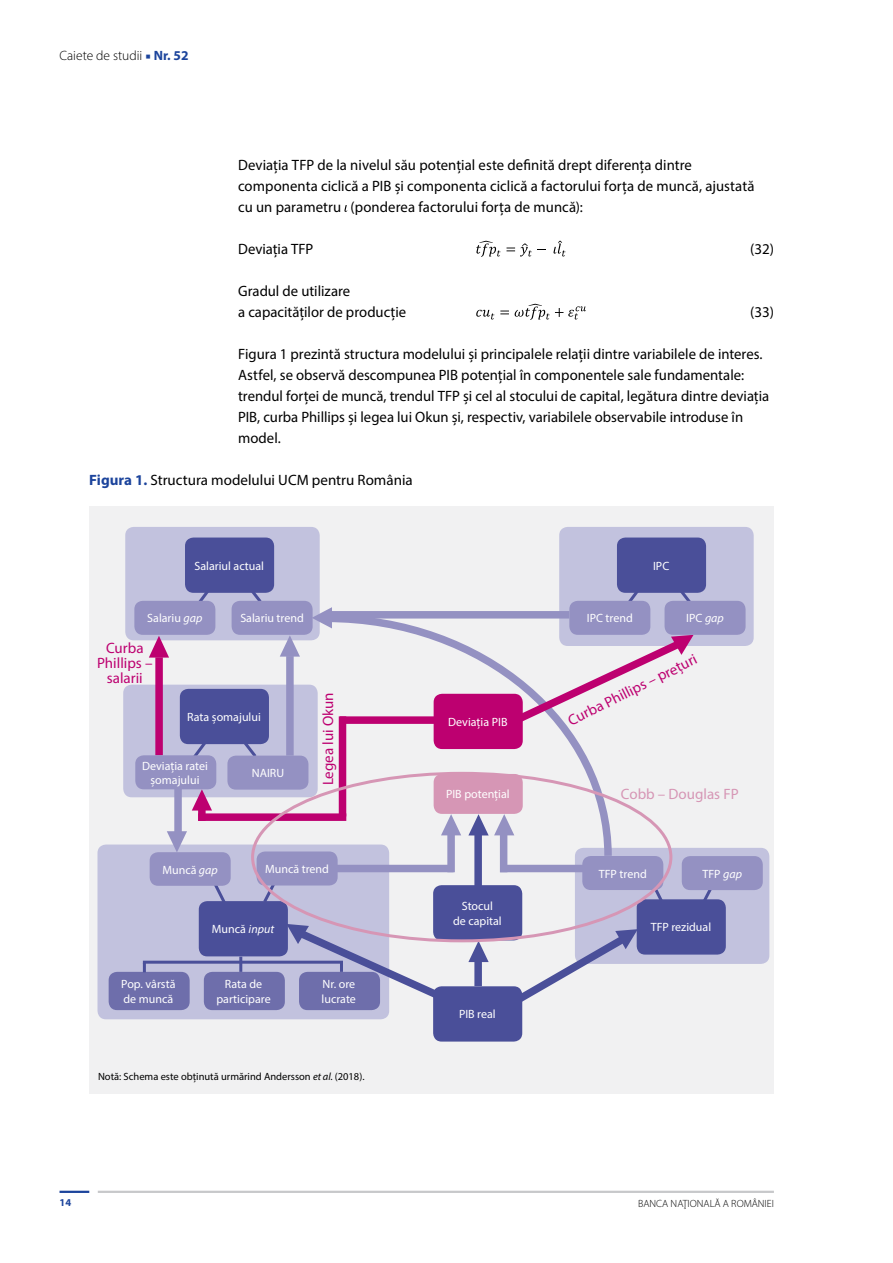
<style>
.page{position:relative;width:893px;height:1263px;background:#fff}
.page>*{position:absolute;margin:0;border:0;box-sizing:border-box;transform-origin:0 0}
.t1{font:15px/21px "Myriad Pro";color:#000}
.t2{font:15px/15px "Myriad Pro";color:#bd0070;text-align:center}
.t3{font:15px "Myriad Pro";color:#d696b5}
.t4{font:300 13.5px "Myriad Pro";color:#000}
.t5{font:12px/14.4px "Myriad Pro";color:#fff;text-align:center}
.t6{font:10.5px "Myriad Pro";color:#000}
.t7{font:300 10.5px "Myriad Pro";color:#000}
.t8{font:700 10.5px "Myriad Pro";color:#1c449c}
.s1{font-family:"Minion Pro";font-weight:700;color:#1c449c}
.s2{font-weight:700;color:#1c449c}
.s3{font-style:italic}
</style>
<div class="page">
<hr style="left:60px;top:1191px;width:29px;height:2px;background:#1c449c">
<hr style="left:98px;top:1191px;width:676px;height:2px;background:#c7c8ca">
<svg style="left:344px;top:205px;width:3px;height:7px"></svg>
<svg style="left:476px;top:241px;width:25px;height:16px"></svg>
<svg style="left:507px;top:243px;width:38px;height:14px"></svg>
<svg style="left:554px;top:241px;width:11px;height:15px"></svg>
<svg style="left:476px;top:310px;width:18px;height:9px"></svg>
<svg style="left:500px;top:304px;width:86px;height:16px"></svg>
<div style="left:89px;top:506px;width:685px;height:588px;background:#f1f1f2"></div>
<div style="left:97px;top:844px;width:292px;height:175px;background:#c2c2de;border-radius:9px"></div>
<svg style="left:214px;top:886px;width:11px;height:15px"></svg>
<svg style="left:261px;top:884px;width:17px;height:17px"></svg>
<div style="left:125px;top:527px;width:195px;height:113px;background:#c2c2de;border-radius:9px"></div>
<div style="left:185px;top:537px;width:89px;height:56px;background:#4a4f99;border-radius:9px"></div>
<div style="left:123px;top:685px;width:195px;height:112px;background:#c2c2de;border-radius:9px"></div>
<div style="left:180px;top:689px;width:89px;height:55px;background:#4a4f99;border-radius:9px"></div>
<div style="left:199px;top:901px;width:89px;height:55px;background:#4a4f99;border-radius:9px"></div>
<div style="left:109px;top:972px;width:81px;height:38px;background:#6e6eab;border-radius:9px"></div>
<div style="left:204px;top:972px;width:81px;height:38px;background:#6e6eab;border-radius:9px"></div>
<div style="left:299px;top:972px;width:81px;height:38px;background:#6e6eab;border-radius:9px"></div>
<div style="left:150px;top:852px;width:81px;height:34px;background:#9491c2;border-radius:9px"></div>
<div style="left:257px;top:851px;width:81px;height:34px;background:#9491c2;border-radius:9px"></div>
<div style="left:433px;top:986px;width:89px;height:55px;background:#4a4f99;border-radius:9px"></div>
<div style="left:433px;top:885px;width:89px;height:55px;background:#4a4f99;border-radius:9px"></div>
<div style="left:575px;top:848px;width:194px;height:116px;background:#c2c2de;border-radius:9px"></div>
<div style="left:637px;top:899px;width:89px;height:55px;background:#4a4f99;border-radius:9px"></div>
<div style="left:559px;top:527px;width:195px;height:119px;background:#c2c2de;border-radius:9px"></div>
<div style="left:617px;top:537px;width:89px;height:56px;background:#4a4f99;border-radius:9px"></div>
<svg style="left:319px;top:618px;width:297px;height:245px"></svg>
<div style="left:434px;top:694px;width:89px;height:55px;background:#bd0070;border-radius:9px"></div>
<div style="left:330px;top:611px;width:239px;height:7px;background:#9491c2"></div>
<div style="left:174px;top:786px;width:8px;height:50px;background:#9491c2"></div>
<div style="left:336px;top:865px;width:117px;height:7px;background:#9491c2"></div>
<div style="left:447px;top:829px;width:8px;height:43px;background:#9491c2"></div>
<div style="left:474px;top:834px;width:8px;height:52px;background:#4a4f99"></div>
<div style="left:500px;top:865px;width:87px;height:7px;background:#9491c2"></div>
<div style="left:500px;top:827px;width:7px;height:45px;background:#9491c2"></div>
<div style="left:474px;top:952px;width:8px;height:34px;background:#4a4f99"></div>
<div style="left:198px;top:813px;width:148px;height:8px;background:#bd0070"></div>
<div style="left:198px;top:801px;width:8px;height:20px;background:#bd0070"></div>
<div style="left:339px;top:716px;width:7px;height:100px;background:#bd0070"></div>
<div style="left:340px;top:716px;width:96px;height:8px;background:#bd0070"></div>
<svg style="left:500px;top:927px;width:138px;height:87px"></svg>
<svg style="left:468px;top:941px;width:21px;height:21px"></svg>
<svg style="left:441px;top:814px;width:20px;height:21px"></svg>
<svg style="left:468px;top:814px;width:46px;height:21px"></svg>
<div style="left:286px;top:656px;width:8px;height:100px;background:#9491c2"></div>
<svg style="left:280px;top:636px;width:20px;height:21px"></svg>
<div style="left:155px;top:657px;width:8px;height:98px;background:#bd0070"></div>
<svg style="left:149px;top:636px;width:20px;height:22px"></svg>
<svg style="left:167px;top:831px;width:20px;height:21px"></svg>
<svg style="left:192px;top:789px;width:20px;height:21px"></svg>
<svg style="left:313px;top:607px;width:19px;height:21px"></svg>
<svg style="left:509px;top:631px;width:185px;height:97px"></svg>
<svg style="left:195px;top:592px;width:20px;height:14px"></svg>
<svg style="left:625px;top:592px;width:19px;height:9px"></svg>
<svg style="left:190px;top:744px;width:20px;height:11px"></svg>
<svg style="left:241px;top:744px;width:18px;height:12px"></svg>
<svg style="left:246px;top:592px;width:19px;height:9px"></svg>
<svg style="left:675px;top:592px;width:19px;height:9px"></svg>
<div style="left:135px;top:755px;width:81px;height:34px;background:#9491c2;border-radius:9px"></div>
<div style="left:227px;top:756px;width:81px;height:34px;background:#9491c2;border-radius:9px"></div>
<hr style="left:239px;top:957px;width:3px;height:15px;background:#4a4f99">
<hr style="left:143px;top:961px;width:200px;height:3px;background:#4a4f99">
<svg style="left:284px;top:921px;width:166px;height:85px"></svg>
<svg style="left:143px;top:964px;width:3px;height:8px"></svg>
<div style="left:134px;top:601px;width:81px;height:34px;background:#9491c2;border-radius:9px"></div>
<div style="left:232px;top:601px;width:81px;height:34px;background:#9491c2;border-radius:9px"></div>
<div style="left:569px;top:601px;width:81px;height:34px;background:#9491c2;border-radius:9px"></div>
<div style="left:664px;top:601px;width:82px;height:34px;background:#9491c2;border-radius:9px"></div>
<svg style="left:648px;top:879px;width:19px;height:21px"></svg>
<svg style="left:699px;top:890px;width:18px;height:10px"></svg>
<div style="left:682px;top:856px;width:81px;height:34px;background:#9491c2;border-radius:9px"></div>
<div style="left:582px;top:856px;width:81px;height:34px;background:#9491c2;border-radius:9px"></div>
<p class="t4" style="left:60px;top:47px;width:130px">Caiete de studii <span class="s1">■</span> <span class="s2">Nr. 52</span></p>
<p class="t1" style="left:238px;top:154px;width:518px">Deviația TFP de la nivelul său potențial este definită drept diferența dintre componenta ciclică a PIB și componenta ciclică a factorului forța de muncă, ajustată cu un parametru (ponderea factorului forța de muncă):</p>
<p class="t1" style="left:238px;top:238px;width:77px">Deviația TFP</p>
<p class="t1" style="left:750px;top:238px;width:25px">(32)</p>
<p class="t1" style="left:238px;top:280px;width:170px">Gradul de utilizare<br>a capacităților de producție</p>
<p class="t1" style="left:750px;top:301px;width:25px">(33)</p>
<p class="t1" style="left:238px;top:343px;width:533px">Figura 1 prezintă structura modelului și principalele relații dintre variabilele de interes.<br>Astfel, se observă descompunea PIB potențial în componentele sale fundamentale: trendul forței de muncă, trendul TFP și cel al stocului de capital, legătura dintre deviația PIB, curba Phillips și legea lui Okun și, respectiv, variabilele observabile introduse în model.</p>
<p class="t1" style="left:89px;top:469px;width:325px"><span class="s2">Figura 1.</span> Structura modelului UCM pentru România</p>
<p class="t5" style="left:194px;top:558px;width:71px">Salariul actual</p>
<p class="t5" style="left:653px;top:558px;width:18px">IPC</p>
<p class="t5" style="left:147px;top:611px;width:57px">Salariu <span class="s3">gap</span></p>
<p class="t5" style="left:240px;top:611px;width:65px">Salariu trend</p>
<p class="t5" style="left:587px;top:611px;width:47px">IPC trend</p>
<p class="t5" style="left:686px;top:611px;width:39px">IPC <span class="s3">gap</span></p>
<p class="t2" style="left:97px;top:640px;width:57px">Curba<br>Phillips – salarii</p>
<p class="t2" style="left:566px;top:715px;width:143px;rotate:-27deg">Curba Phillips – prețuri</p>
<p class="t2" style="left:320px;top:785px;width:95px;rotate:-90deg">Legea lui Okun</p>
<p class="t5" style="left:187px;top:709px;width:75px">Rata șomajului</p>
<p class="t5" style="left:448px;top:714px;width:61px">Deviația PIB</p>
<p class="t5" style="left:142px;top:758px;width:67px">Deviația ratei șomajului</p>
<p class="t5" style="left:252px;top:766px;width:34px">NAIRU</p>
<p class="t3" style="left:621px;top:784px;width:119px">Cobb – Douglas FP</p>
<p class="t5" style="left:446px;top:787px;width:65px">PIB potențial</p>
<p class="t5" style="left:163px;top:862px;width:57px">Muncă <span class="s3">gap</span></p>
<p class="t5" style="left:265px;top:861px;width:65px">Muncă trend</p>
<p class="t5" style="left:212px;top:922px;width:64px">Muncă <span class="s3">input</span></p>
<p class="t5" style="left:121px;top:977px;width:56px;text-align:left">Pop. vârstă de muncă</p>
<p class="t5" style="left:216px;top:977px;width:56px">Rata de participare</p>
<p class="t5" style="left:322px;top:977px;width:36px;text-align:left">Nr. ore lucrate</p>
<p class="t6" style="left:98px;top:1069px;width:268px">Notă: Schema este obținută urmărind Andersson <span class="s3">et al.</span> (2018).</p>
<p class="t5" style="left:453px;top:899px;width:50px">Stocul<br>de capital</p>
<p class="t5" style="left:459px;top:1007px;width:38px">PIB real</p>
<p class="t5" style="left:599px;top:866px;width:49px">TFP trend</p>
<p class="t5" style="left:702px;top:866px;width:41px">TFP <span class="s3">gap</span></p>
<p class="t5" style="left:651px;top:920px;width:62px">TFP rezidual</p>
<p class="t8" style="left:60px;top:1195px;width:13px">14</p>
<p class="t7" style="left:638px;top:1197px;width:137px">BANCA NAŢIONALĂ A ROMÂNIEI</p>
</div>
